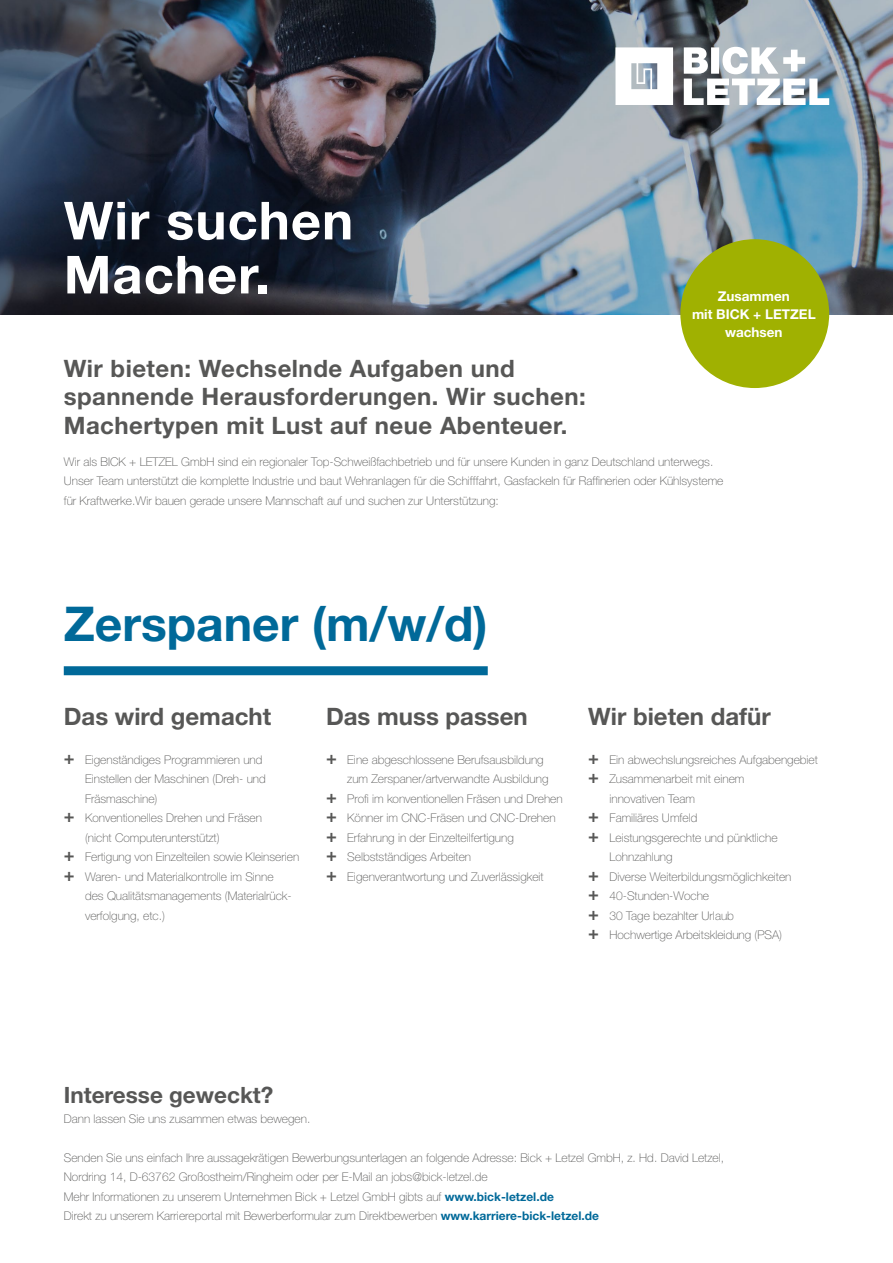
<style>
.page{position:relative;width:893px;height:1263px;background:#fff}
.page>*{position:absolute;margin:0;border:0;box-sizing:border-box;transform-origin:0 0}
.t1{font:700 52.5px/54px "Helvetica Neue";letter-spacing:.02em;color:#fff}
.t2{font:700 48px "Helvetica Neue";color:#006999}
.t3{font:700 24px/28.5px "Helvetica Neue";letter-spacing:.02em;color:#575756}
.t4{font:700 24px "Helvetica Neue";color:#575756}
.t5{font:700 22.5px "Helvetica Neue";color:#575756}
.t6{font:700 13.5px/18px "Helvetica Neue";color:#fff;text-align:center}
.t7{font:100 12px/19.5px "Helvetica Neue";color:#575756}
.s1{font-weight:700;font-size:18px}
.s2{font-weight:700;color:#006999}
</style>
<div class="page">
<img style="left:0;top:0;width:893px;height:315px">
<div style="left:64px;top:666px;width:424px;height:9px;background:#006999"></div>
<svg style="left:684px;top:47px;width:145px;height:58px"></svg>
<svg style="left:615px;top:47px;width:58px;height:58px"></svg>
<div style="left:680px;top:239px;width:149px;height:149px;background:#a0b101;border-radius:50%"></div>
<h1 class="t1" style="left:64px;top:193px;width:291px">Wir suchen<br>Macher.</h1>
<h3 class="t3" style="left:64px;top:353px;width:523px">Wir bieten: Wechselnde Aufgaben und spannende Herausforderungen. Wir suchen:<br>Machertypen mit Lust auf neue Abenteuer.</h3>
<p class="t6" style="left:692px;top:287px;width:125px">Zusammen<br>mit BICK + LETZEL wachsen</p>
<p class="t7" style="left:64px;top:451px;width:661px">Wir als BICK + LETZEL GmbH sind ein regionaler Top-Schweißfachbetrieb und für unsere Kunden in ganz Deutschland unterwegs.<br>Unser Team unterstützt die komplette Industrie und baut Wehranlagen für die Schifffahrt, Gasfackeln für Raffinerien oder Kühlsysteme für Kraftwerke.Wir bauen gerade unsere Mannschaft auf und suchen zur Unterstützung:</p>
<h2 class="t2" style="left:64px;top:594px;width:425px">Zerspaner (m/w/d)</h2>
<h3 class="t4" style="left:64px;top:701px;width:209px">Das wird gemacht</h3>
<p class="t7" style="left:64px;top:750px;width:200px"><span class="s1">+</span> Eigenständiges Programmieren und</p>
<p class="t7" style="left:85px;top:769px;width:182px">Einstellen der Maschinen (Dreh- und</p>
<p class="t7" style="left:85px;top:789px;width:74px">Fräsmaschine)</p>
<p class="t7" style="left:64px;top:808px;width:200px"><span class="s1">+</span> Konventionelles Drehen und Fräsen</p>
<p class="t7" style="left:85px;top:828px;width:136px">(nicht Computerunterstützt)</p>
<p class="t7" style="left:64px;top:847px;width:237px"><span class="s1">+</span> Fertigung von Einzelteilen sowie Kleinserien</p>
<p class="t7" style="left:64px;top:867px;width:211px"><span class="s1">+</span> Waren- und Materialkontrolle im Sinne</p>
<p class="t7" style="left:85px;top:886px;width:208px">des Qualitätsmanagements (Materialrück-</p>
<p class="t7" style="left:85px;top:906px;width:82px">verfolgung, etc.)</p>
<h3 class="t4" style="left:326px;top:701px;width:203px">Das muss passen</h3>
<p class="t7" style="left:326px;top:750px;width:219px"><span class="s1">+</span> Eine abgeschlossene Berufsausbildung</p>
<p class="t7" style="left:347px;top:769px;width:203px">zum Zerspaner/artverwandte Ausbildung</p>
<p class="t7" style="left:326px;top:789px;width:238px"><span class="s1">+</span> Profi im konventionellen Fräsen und Drehen</p>
<p class="t7" style="left:326px;top:808px;width:231px"><span class="s1">+</span> Könner im CNC-Fräsen und CNC-Drehen</p>
<p class="t7" style="left:326px;top:828px;width:189px"><span class="s1">+</span> Erfahrung in der Einzelteilfertigung</p>
<p class="t7" style="left:326px;top:847px;width:147px"><span class="s1">+</span> Selbstständiges Arbeiten</p>
<p class="t7" style="left:326px;top:867px;width:219px"><span class="s1">+</span> Eigenverantwortung und Zuverlässigkeit</p>
<h3 class="t4" style="left:588px;top:701px;width:184px">Wir bieten dafür</h3>
<p class="t7" style="left:588px;top:750px;width:231px"><span class="s1">+</span> Ein abwechslungsreiches Aufgabengebiet</p>
<p class="t7" style="left:588px;top:769px;width:158px"><span class="s1">+</span> Zusammenarbeit mit einem</p>
<p class="t7" style="left:609px;top:789px;width:87px">innovativen Team</p>
<p class="t7" style="left:588px;top:808px;width:111px"><span class="s1">+</span> Familiäres Umfeld</p>
<p class="t7" style="left:588px;top:828px;width:191px"><span class="s1">+</span> Leistungsgerechte und pünktliche</p>
<p class="t7" style="left:609px;top:847px;width:65px">Lohnzahlung</p>
<p class="t7" style="left:588px;top:867px;width:205px"><span class="s1">+</span> Diverse Weiterbildungsmöglichkeiten</p>
<p class="t7" style="left:588px;top:886px;width:122px"><span class="s1">+</span> 40-Stunden-Woche</p>
<p class="t7" style="left:588px;top:906px;width:147px"><span class="s1">+</span> 30 Tage bezahlter Urlaub</p>
<p class="t7" style="left:588px;top:925px;width:195px"><span class="s1">+</span> Hochwertige Arbeitskleidung (PSA)</p>
<h3 class="t5" style="left:64px;top:1081px;width:211px">Interesse geweckt?</h3>
<p class="t7" style="left:64px;top:1109px;width:248px">Dann lassen Sie uns zusammen etwas bewegen.</p>
<p class="t7" style="left:64px;top:1148px;width:662px">Senden Sie uns einfach Ihre aussagekrätigen Bewerbungsunterlagen an folgende Adresse: Bick + Letzel GmbH, z. Hd. David Letzel, Nordring 14, D-63762 Großostheim/Ringheim oder per E-Mail an jobs@bick-letzel.de<br>Mehr Informationen zu unserem Unternehmen Bick + Letzel GmbH gibts auf <span class="s2">www.bick-letzel.de<br></span>Direkt zu unserem Karriereportal mit Bewerberformular zum Direktbewerben <span class="s2">www.karriere-bick-letzel.de</span></p>
</div>
